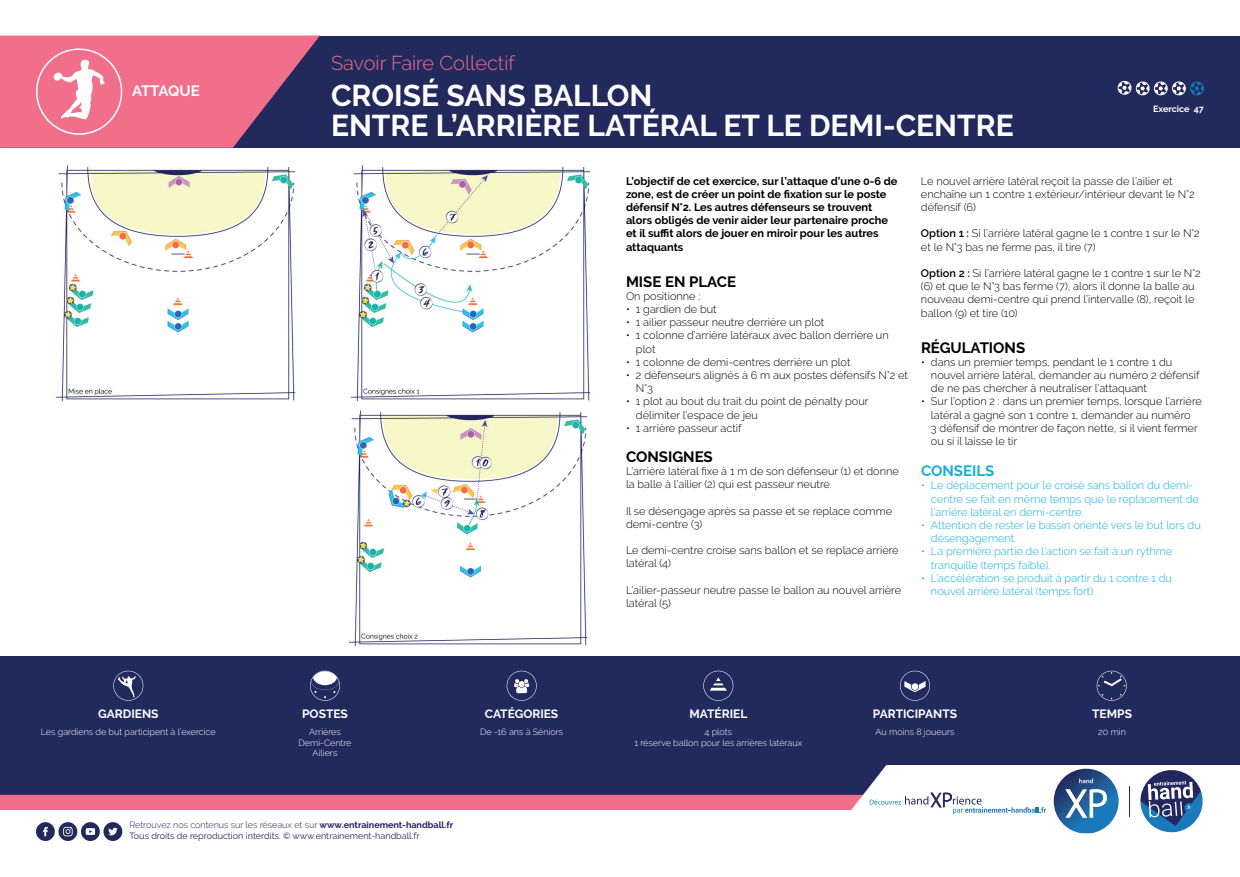
<style>
.page{position:relative;width:1240px;height:877px;background:#fff}
.page>*{position:absolute;margin:0;border:0;box-sizing:border-box;transform-origin:0 0}
.t1{font:700 30px/30px "Raleway";color:#fff}
.t2{font:300 20px "Raleway";color:#f16f8b}
.t3{font:700 15px "Raleway";color:#000001}
.t4{font:700 15px "Raleway";color:#13aee1}
.t5{font:700 15px "Raleway";letter-spacing:-.015em;color:#fff}
.t6{font:700 12px "Raleway";color:#fff}
.t7{font:300 11px/13.2px "Raleway";color:#000001}
.t8{font:300 11px/13.2px "Raleway";color:#13aee1}
.t9{font:700 11px/13.2px "Raleway";color:#000001}
.t10{font:300 9px/10.8px "Raleway";color:#fff;text-align:center}
.t11{font:9px/11px "Raleway";color:#22265d}
.t12{font:700 9px "Raleway";color:#fff}
.s1{font-weight:600}
.s2{font-weight:300}
.s3{font-weight:700}
</style>
<div class="page">
<div style="left:0;top:656px;width:1240px;height:154px;background:#21295d"></div>
<div style="left:0;top:795px;width:1240px;height:15px;background:#f16f8b"></div>
<div style="left:81px;top:822px;width:19px;height:19px;background:#21295d;border-radius:50%"></div>
<svg style="left:86px;top:828px;width:9px;height:7px"></svg>
<div style="left:103px;top:822px;width:19px;height:19px;background:#21295d;border-radius:50%"></div>
<svg style="left:108px;top:828px;width:10px;height:7px"></svg>
<div style="left:36px;top:822px;width:19px;height:19px;background:#21295d;border-radius:50%"></div>
<svg style="left:43px;top:826px;width:5px;height:10px"></svg>
<svg style="left:58px;top:822px;width:19px;height:19px"></svg>
<svg style="left:63px;top:827px;width:10px;height:9px"></svg>
<div style="left:0;top:36px;width:1240px;height:111px;background:#21295d"></div>
<svg style="left:703px;top:671px;width:31px;height:30px"></svg>
<svg style="left:900px;top:671px;width:30px;height:30px"></svg>
<div style="left:912px;top:683px;width:6px;height:7px;background:#fff;border-radius:50%"></div>
<svg style="left:310px;top:671px;width:30px;height:30px"></svg>
<svg style="left:506px;top:671px;width:31px;height:30px"></svg>
<svg style="left:113px;top:671px;width:31px;height:30px"></svg>
<svg style="left:1096px;top:671px;width:31px;height:30px"></svg>
<svg style="left:799px;top:765px;width:441px;height:69px;fill:#fff"></svg>
<svg style="left:1118px;top:81px;width:86px;height:14px"></svg>
<img style="left:56px;top:165px;width:240px;height:237px">
<img style="left:351px;top:165px;width:240px;height:237px">
<svg style="left:1140px;top:768px;width:65px;height:66px"></svg>
<svg style="left:1054px;top:769px;width:65px;height:64px"></svg>
<hr style="left:1130px;top:786px;width:1px;height:31px;background:#22275d">
<svg style="left:870px;top:793px;width:176px;height:21px;background:#dfe6ef"></svg>
<svg style="left:0;top:35px;width:321px;height:113px;background:#d56b89"></svg>
<img style="left:349px;top:410px;width:239px;height:237px">
<h3 class="t5" style="left:132px;top:82px;width:69px">ATTAQUE</h3>
<h2 class="t2" style="left:331px;top:52px;width:185px">Savoir Faire Collectif</h2>
<h1 class="t1" style="left:331px;top:80px;width:684px">CROISÉ SANS BALLON<br>ENTRE L’ARRIÈRE LATÉRAL ET LE DEMI-CENTRE</h1>
<p class="t12" style="left:1153px;top:104px;width:52px">Exercice 47</p>
<p class="t9" style="left:626px;top:174px;width:273px">L’objectif de cet exercice, sur l’attaque d’une 0-6 de zone, est de créer un point de fixation sur le poste défensif N°2. Les autres défenseurs se trouvent alors obligés de venir aider leur partenaire proche et il suffit alors de jouer en miroir pour les autres attaquants</p>
<h3 class="t3" style="left:626px;top:273px;width:112px">MISE EN PLACE</h3>
<p class="t7" style="left:626px;top:289px;width:76px">On positionne :</p>
<p class="t7" style="left:626px;top:302px;width:92px">• 1 gardien de but</p>
<p class="t7" style="left:626px;top:316px;width:200px">• 1 ailier passeur neutre derrière un plot</p>
<p class="t7" style="left:636px;top:329px;width:254px;text-indent:-10px">• 1 colonne d’arrière latéraux avec ballon derrière un plot</p>
<p class="t7" style="left:626px;top:355px;width:226px">• 1 colonne de demi-centres derrière un plot</p>
<p class="t7" style="left:636px;top:368px;width:274px;text-indent:-10px">• 2 défenseurs alignés à 6 m aux postes défensifs N°2 et<br>N°3</p>
<p class="t7" style="left:636px;top:395px;width:234px;text-indent:-10px">• 1 plot au bout du trait du point de pénalty pour délimiter l’espace de jeu</p>
<p class="t7" style="left:626px;top:421px;width:117px">• 1 arrière passeur actif</p>
<h3 class="t3" style="left:626px;top:448px;width:88px">CONSIGNES</h3>
<p class="t7" style="left:626px;top:464px;width:274px">L’arrière latéral fixe à 1 m de son défenseur (1) et donne la balle à l’ailier (2) qui est passeur neutre.</p>
<p class="t7" style="left:626px;top:504px;width:268px">Il se désengage après sa passe et se replace comme demi-centre (3)</p>
<p class="t7" style="left:626px;top:544px;width:274px">Le demi-centre croise sans ballon et se replace arrière latéral (4)</p>
<p class="t7" style="left:626px;top:583px;width:277px">L’ailier-passeur neutre passe le ballon au nouvel arrière latéral (5)</p>
<p class="t7" style="left:921px;top:174px;width:275px">Le nouvel arrière latéral reçoit la passe de l’ailier et enchaîne un 1 contre 1 extérieur/intérieur devant le N°2 défensif (6)</p>
<p class="t7" style="left:921px;top:227px;width:280px"><span class="s1">Option 1 :</span> Si l’arrière latéral gagne le 1 contre 1 sur le N°2 et le N°3 bas ne ferme pas, il tire (7)</p>
<p class="t7" style="left:921px;top:266px;width:281px"><span class="s1">Option 2 :</span> Si l’arrière latéral gagne le 1 contre 1 sur le N°2 (6) et que le N°3 bas ferme (7), alors il donne la balle au nouveau demi-centre qui prend l’intervalle (8), reçoit le ballon (9) et tire (10)</p>
<h3 class="t3" style="left:921px;top:339px;width:106px">RÉGULATIONS</h3>
<p class="t7" style="left:931px;top:355px;width:270px;text-indent:-10px">• dans un premier temps, pendant le 1 contre 1 du nouvel arrière latéral, demander au numéro 2 défensif de ne pas chercher à neutraliser l’attaquant</p>
<p class="t7" style="left:931px;top:395px;width:272px;text-indent:-10px">• Sur l’option 2 : dans un premier temps, lorsque l’arrière latéral a gagné son 1 contre 1, demander au numéro<br>3 défensif de montrer de façon nette, si il vient fermer ou si il laisse le tir</p>
<h3 class="t4" style="left:921px;top:462px;width:75px">CONSEILS</h3>
<p class="t8" style="left:931px;top:479px;width:269px;text-indent:-10px">• Le déplacement pour le croisé sans ballon du demi&shy;centre se fait en même temps que le replacement de l’arrière latéral en demi-centre.</p>
<p class="t8" style="left:931px;top:518px;width:271px;text-indent:-10px">• Attention de rester le bassin orienté vers le but lors du désengagement.</p>
<p class="t8" style="left:931px;top:545px;width:243px;text-indent:-10px">• La première partie de l’action se fait à un rythme tranquille (temps faible).</p>
<p class="t8" style="left:931px;top:571px;width:242px;text-indent:-10px">• L’accélération se produit à partir du 1 contre 1 du nouvel arrière latéral (temps fort)</p>
<p class="t6" style="left:98px;top:707px;width:62px">GARDIENS</p>
<p class="t6" style="left:302px;top:707px;width:47px">POSTES</p>
<p class="t6" style="left:485px;top:707px;width:75px">CATÉGORIES</p>
<p class="t6" style="left:690px;top:707px;width:59px">MATÉRIEL</p>
<p class="t6" style="left:873px;top:707px;width:86px">PARTICIPANTS</p>
<p class="t6" style="left:1092px;top:707px;width:41px">TEMPS</p>
<p class="t10" style="left:41px;top:726px;width:176px">Les gardiens de but participent à l’exercice</p>
<p class="t10" style="left:705px;top:726px;width:29px">4 plots</p>
<p class="t10" style="left:876px;top:726px;width:80px">Au moins 8 joueurs</p>
<p class="t10" style="left:1098px;top:726px;width:29px">20 min</p>
<p class="t10" style="left:634px;top:737px;width:169px">1 réserve ballon pour les arrières latéraux</p>
<p class="t10" style="left:309px;top:726px;width:33px">Arrières</p>
<p class="t10" style="left:480px;top:726px;width:85px">De -16 ans à Séniors</p>
<p class="t10" style="left:298px;top:737px;width:55px">Demi-Centre<br>Ailiers</p>
<p class="t11" style="left:130px;top:820px;width:325px"><span class="s2">Retrouvez nos contenus sur les réseaux et sur</span> <span class="s3">www.entrainement-handball.fr<br></span>Tous droits de reproduction interdits. © www.entrainement-handball.fr</p>
</div>
